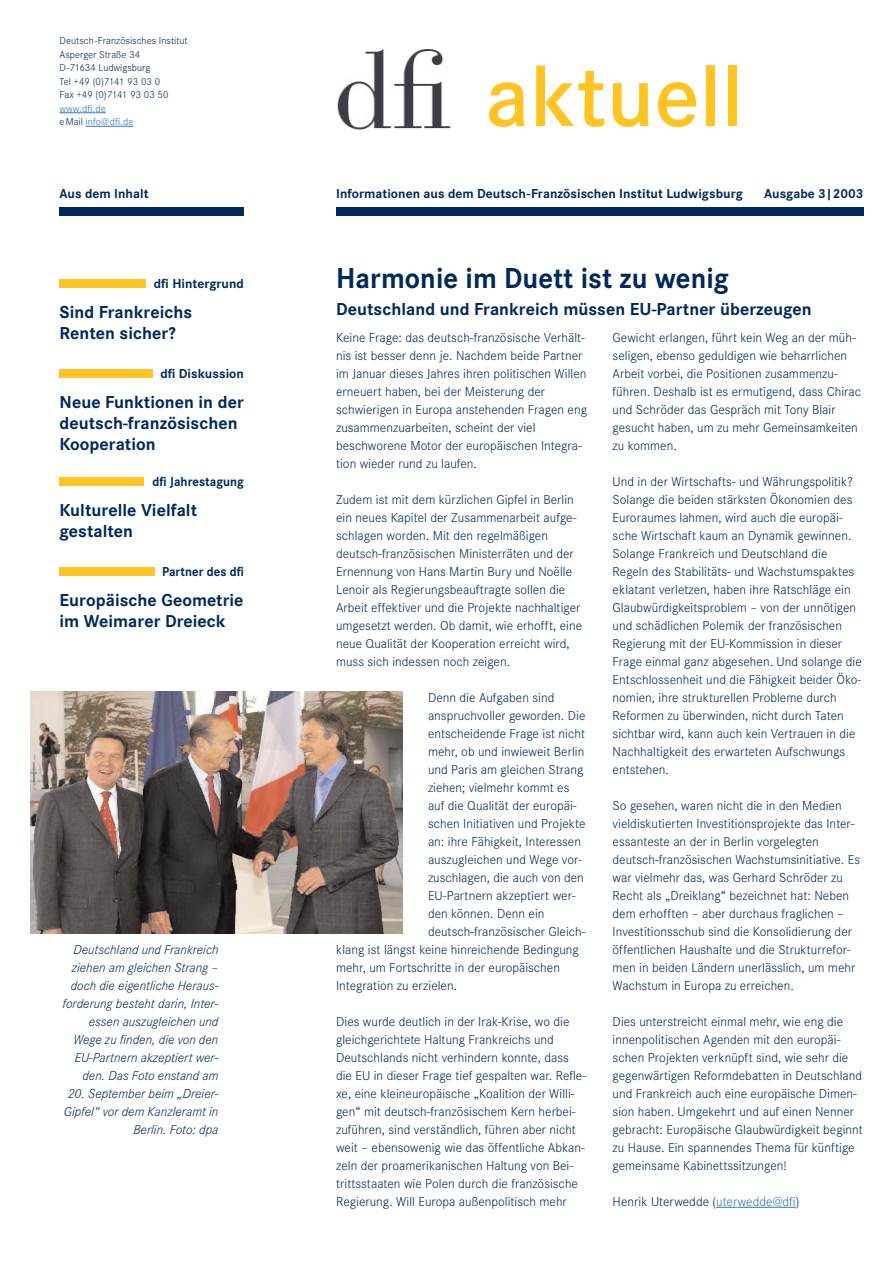
<style>
.page{position:relative;width:893px;height:1263px;background:#fff}
.page>*{position:absolute;margin:0;border:0;box-sizing:border-box;transform-origin:0 0}
.t1{font:600 90px "Corporate S";letter-spacing:.005em;color:#ffc424}
.t2{font:700 30px "Corporate S";letter-spacing:.005em;color:#00295b;scale:.95 1}
.t3{font:700 18px/21px "Corporate S";color:#00295b}
.t4{font:300 13.5px/18px "Corporate S";color:#00295b}
.t5{font:italic 300 13.5px/18px "Corporate S";color:#00295b;text-align:right}
.t6{font:700 13.5px "Corporate S";letter-spacing:.005em;color:#00295b}
.t7{font:700 13.5px "Corporate S";letter-spacing:.005em;color:#00295b;scale:.94 1}
.t8{font:300 10.5px/13.5px "Corporate S";color:#00295b}
.t9{font:300 10.5px/13.5px "Corporate S";letter-spacing:.005em;color:#3175bb}
.s1{color:#00295b}
.s2{font-family:"Bauer Bodoni";font-weight:400;font-size:105px;color:#00295b}
.s3{color:#3175bb}
</style>
<div class="page">
<div style="left:336px;top:207px;width:527px;height:9px;background:#00295b"></div>
<div style="left:60px;top:207px;width:184px;height:9px;background:#00295b"></div>
<div style="left:60px;top:477px;width:84px;height:9px;background:#ffc424"></div>
<div style="left:60px;top:279px;width:85px;height:9px;background:#ffc424"></div>
<svg style="left:716px;top:1207px;width:30px;height:1px"></svg>
<hr style="left:746px;top:1207px;width:49px;height:1px;background:#3175bb">
<svg style="left:60px;top:113px;width:46px;height:1px"></svg>
<svg style="left:86px;top:126px;width:47px;height:1px"></svg>
<div style="left:60px;top:369px;width:93px;height:9px;background:#ffc424"></div>
<img style="left:31px;top:692px;width:371px;height:242px">
<img style="left:337px;top:49px;width:114px;height:81px">
<div style="left:60px;top:567px;width:95px;height:9px;background:#ffc424"></div>
<p class="t8" style="left:60px;top:35px;width:130px">Deutsch-Französisches Institut<br>Asperger Straße 34<br>D-71634 Ludwigsburg<br>Tel +49 (0)7141 93 03 0<br>Fax +49 (0)7141 93 03 50</p>
<p class="t9" style="left:60px;top:102px;width:75px">www.dfi.de<br><span class="s1">eMail</span> info@dfi.de</p>
<h1 class="t1" style="left:336px;top:62px;width:409px"><span class="s2">dfi</span> aktuell</h1>
<p class="t6" style="left:60px;top:188px;width:90px">Aus dem Inhalt</p>
<p class="t6" style="left:336px;top:188px;width:408px">Informationen aus dem Deutsch-Französischen Institut Ludwigsburg</p>
<p class="t6" style="left:764px;top:188px;width:101px">Ausgabe 3|2003</p>
<p class="t6" style="left:154px;top:278px;width:92px">dfi Hintergrund</p>
<h3 class="t3" style="left:60px;top:303px;width:134px">Sind Frankreichs<br>Renten sicher?</h3>
<p class="t6" style="left:160px;top:368px;width:85px">dfi Diskussion</p>
<h3 class="t3" style="left:60px;top:393px;width:186px">Neue Funktionen in der deutsch-französischen<br>Kooperation</h3>
<p class="t7" style="left:152px;top:476px;width:99px">dfi Jahrestagung</p>
<h3 class="t3" style="left:60px;top:501px;width:139px">Kulturelle Vielfalt gestalten</h3>
<p class="t7" style="left:162px;top:566px;width:89px">Partner des dfi</p>
<h3 class="t3" style="left:60px;top:591px;width:185px">Europäische Geometrie im Weimarer Dreieck</h3>
<p class="t5" style="left:62px;top:942px;width:157px">Deutschland und Frankreich ziehen am gleichen Strang – doch die eigentliche Heraus&shy;forderung besteht darin, Inter&shy;essen auszugleichen und<br>Wege zu finden, die von den<br>EU-Partnern akzeptiert wer&shy;den. Das Foto enstand am</p>
<p class="t5" style="left:64px;top:1086px;width:156px">20. September beim „Dreier-<br>Gipfel“ vor dem Kanzleramt in<br>Berlin. Foto: dpa</p>
<h2 class="t2" style="left:336px;top:267px;width:415px">Harmonie im Duett ist zu wenig</h2>
<h3 class="t3" style="left:336px;top:300px;width:477px">Deutschland und Frankreich müssen EU-Partner überzeugen</h3>
<p class="t4" style="left:336px;top:330px;width:252px">Keine Frage: das deutsch-französische Verhält&shy;nis ist besser denn je. Nachdem beide Partner im Januar dieses Jahres ihren politischen Willen erneuert haben, bei der Meisterung der schwierigen in Europa anstehenden Fragen eng zusammenzuarbeiten, scheint der viel beschworene Motor der europäischen Integra&shy;tion wieder rund zu laufen.</p>
<p class="t4" style="left:336px;top:492px;width:247px">Zudem ist mit dem kürzlichen Gipfel in Berlin ein neues Kapitel der Zusammenarbeit aufge&shy;schlagen worden. Mit den regelmäßigen deutsch-französischen Ministerräten und der Ernennung von Hans Martin Bury und Noëlle Lenoir als Regierungsbeauftragte sollen die Arbeit effektiver und die Projekte nachhaltiger umgesetzt werden. Ob damit, wie erhofft, eine neue Qualität der Kooperation erreicht wird, muss sich indessen noch zeigen.</p>
<p class="t4" style="left:428px;top:690px;width:128px">Denn die Aufgaben sind</p>
<p class="t4" style="left:428px;top:708px;width:159px">anspruchvoller geworden. Die</p>
<p class="t4" style="left:428px;top:726px;width:158px">entscheidende Frage ist nicht</p>
<p class="t4" style="left:428px;top:744px;width:158px">mehr, ob und inwieweit Berlin</p>
<p class="t4" style="left:428px;top:762px;width:157px">und Paris am gleichen Strang</p>
<p class="t4" style="left:428px;top:780px;width:143px">ziehen; vielmehr kommt es</p>
<p class="t4" style="left:428px;top:798px;width:150px">auf die Qualität der europäi-</p>
<p class="t4" style="left:428px;top:816px;width:159px">schen Initiativen und Projekte</p>
<p class="t4" style="left:428px;top:834px;width:154px">an: ihre Fähigkeit, Interessen</p>
<p class="t4" style="left:428px;top:852px;width:155px">auszugleichen und Wege vor-</p>
<p class="t4" style="left:428px;top:870px;width:157px">zuschlagen, die auch von den</p>
<p class="t4" style="left:428px;top:888px;width:149px">EU-Partnern akzeptiert wer-</p>
<p class="t4" style="left:428px;top:906px;width:118px">den können. Denn ein</p>
<p class="t4" style="left:428px;top:924px;width:159px">deutsch-französischer Gleich-</p>
<p class="t4" style="left:336px;top:942px;width:244px">klang ist längst keine hinreichende Bedingung</p>
<p class="t4" style="left:336px;top:960px;width:225px">mehr, um Fortschritte in der europäischen</p>
<p class="t4" style="left:336px;top:978px;width:123px">Integration zu erzielen.</p>
<p class="t4" style="left:336px;top:1014px;width:251px">Dies wurde deutlich in der Irak-Krise, wo die gleichgerichtete Haltung Frankreichs und Deutschlands nicht verhindern konnte, dass die EU in dieser Frage tief gespalten war. Refle&shy;xe, eine kleineuropäische „Koalition der Willi&shy;gen“ mit deutsch-französischem Kern herbei&shy;zuführen, sind verständlich, führen aber nicht weit – ebensowenig wie das öffentliche Abkan&shy;zeln der proamerikanischen Haltung von Bei&shy;trittsstaaten wie Polen durch die französische Regierung. Will Europa außenpolitisch mehr</p>
<p class="t4" style="left:612px;top:330px;width:250px">Gewicht erlangen, führt kein Weg an der müh&shy;seligen, ebenso geduldigen wie beharrlichen Arbeit vorbei, die Positionen zusammenzu&shy;führen. Deshalb ist es ermutigend, dass Chirac und Schröder das Gespräch mit Tony Blair gesucht haben, um zu mehr Gemeinsamkeiten zu kommen.</p>
<p class="t4" style="left:612px;top:474px;width:251px">Und in der Wirtschafts- und Währungspolitik?<br>Solange die beiden stärksten Ökonomien des Euroraumes lahmen, wird auch die europäi&shy;sche Wirtschaft kaum an Dynamik gewinnen.<br>Solange Frankreich und Deutschland die Regeln des Stabilitäts- und Wachstumspaktes eklatant verletzen, haben ihre Ratschläge ein Glaubwürdigkeitsproblem – von der unnötigen und schädlichen Polemik der französischen Regierung mit der EU-Kommission in dieser Frage einmal ganz abgesehen. Und solange die Entschlossenheit und die Fähigkeit beider Öko&shy;nomien, ihre strukturellen Probleme durch Reformen zu überwinden, nicht durch Taten sichtbar wird, kann auch kein Vertrauen in die Nachhaltigkeit des erwarteten Aufschwungs entstehen.</p>
<p class="t4" style="left:612px;top:798px;width:249px">So gesehen, waren nicht die in den Medien vieldiskutierten Investitionsprojekte das Inter&shy;essanteste an der in Berlin vorgelegten deutsch-französischen Wachstumsinitiative. Es war vielmehr das, was Gerhard Schröder zu Recht als „Dreiklang“ bezeichnet hat: Neben dem erhofften – aber durchaus fraglichen – Investitionsschub sind die Konsolidierung der öffentlichen Haushalte und die Strukturrefor&shy;men in beiden Ländern unerlässlich, um mehr Wachstum in Europa zu erreichen.</p>
<p class="t4" style="left:612px;top:1014px;width:252px">Dies unterstreicht einmal mehr, wie eng die innenpolitischen Agenden mit den europäi&shy;schen Projekten verknüpft sind, wie sehr die gegenwärtigen Reformdebatten in Deutschland und Frankreich auch eine europäische Dimen&shy;sion haben. Umgekehrt und auf einen Nenner gebracht: Europäische Glaubwürdigkeit beginnt zu Hause. Ein spannendes Thema für künftige gemeinsame Kabinettssitzungen!</p>
<p class="t4" style="left:612px;top:1194px;width:188px">Henrik Uterwedde (<span class="s3">uterwedde@dfi</span>)</p>
</div>
